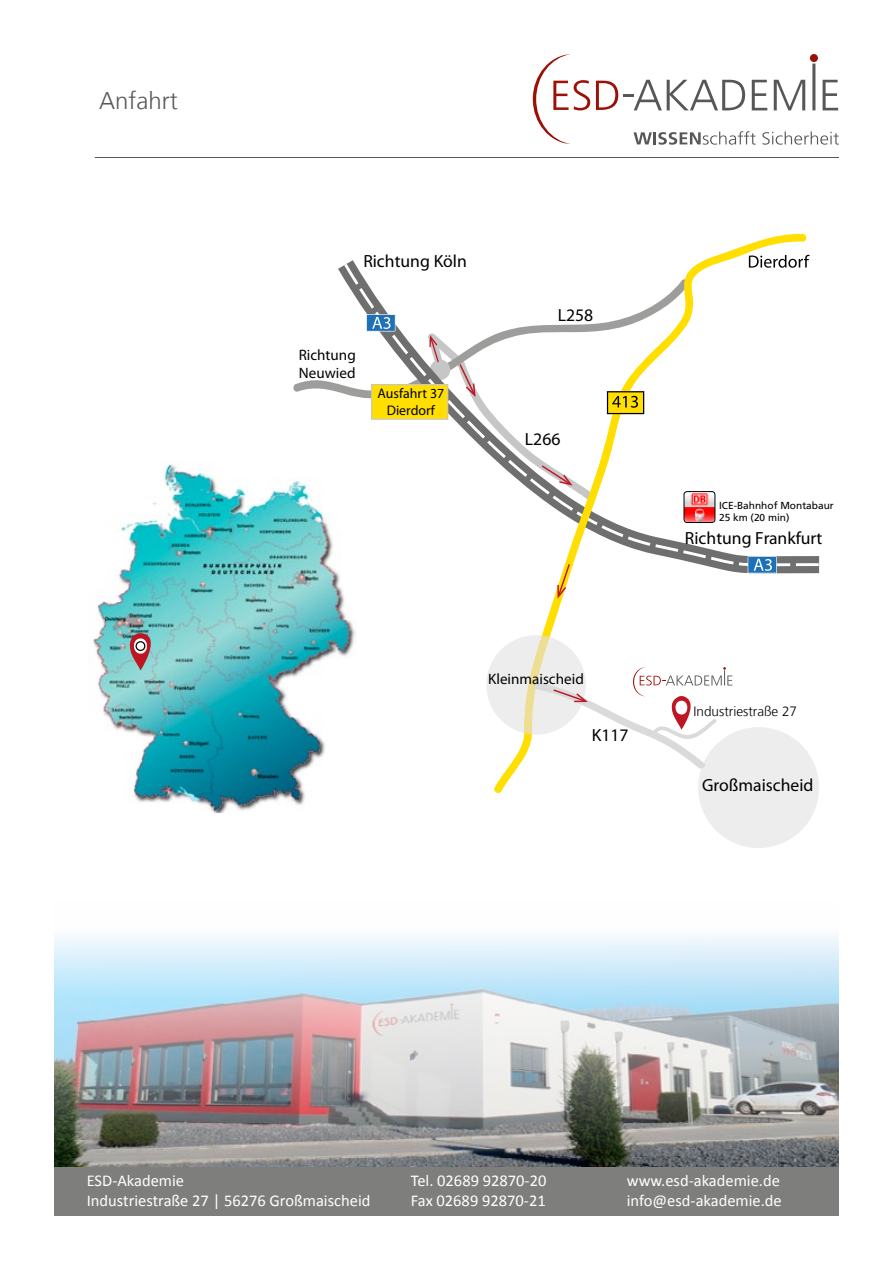
<style>
.page{position:relative;width:893px;height:1263px;background:#fff}
.page>*{position:absolute;margin:0;border:0;box-sizing:border-box;transform-origin:0 0}
.t1{font:300 24px "Frutiger LT";color:#575756}
.t2{font:17.7px "Myriad Pro";color:#000}
.t3{font:16.5px "Calibri";color:#fff}
.t4{font:15.15px/18.1px "Myriad Pro";color:#000}
.t5{font:13.95px/16.6px "Myriad Pro";color:#000;text-align:center}
.t6{font:300 13.5px "Frutiger LT";color:#000}
.t7{font:10.2px/12.1px "Frutiger LT";color:#000}
</style>
<div class="page">
<img style="left:54px;top:935px;width:785px;height:232px">
<div style="left:54px;top:1167px;width:785px;height:49px;background:#7e7e7d"></div>
<svg style="left:533px;top:54px;width:57px;height:90px"></svg>
<svg style="left:596px;top:80px;width:149px;height:30px"></svg>
<svg style="left:752px;top:80px;width:15px;height:30px"></svg>
<svg style="left:774px;top:80px;width:31px;height:30px"></svg>
<svg style="left:823px;top:80px;width:15px;height:30px"></svg>
<svg style="left:812px;top:63px;width:3px;height:47px"></svg>
<div style="left:810px;top:54px;width:8px;height:8px;background:#9c1006;border-radius:50%"></div>
<svg style="left:633px;top:131px;width:123px;height:14px"></svg>
<svg style="left:762px;top:131px;width:77px;height:14px"></svg>
<hr style="left:95px;top:157px;width:744px;height:1px;background:#575756">
<img style="left:93px;top:463px;width:263px;height:349px">
<svg style="left:128px;top:633px;width:32px;height:37px"></svg>
<div style="left:136px;top:642px;width:9px;height:8px;background:#fff;border-radius:50%"></div>
<div style="left:136px;top:641px;width:9px;height:10px;border:1px solid #000;border-radius:50%"></div>
<svg style="left:293px;top:380px;width:45px;height:12px"></svg>
<svg style="left:338px;top:260px;width:481px;height:313px"></svg>
<svg style="left:344px;top:264px;width:475px;height:302px"></svg>
<svg style="left:492px;top:233px;width:315px;height:402px"></svg>
<svg style="left:607px;top:391px;width:37px;height:23px"></svg>
<svg style="left:749px;top:255px;width:61px;height:13px"></svg>
<svg style="left:366px;top:314px;width:231px;height:189px"></svg>
<svg style="left:557px;top:564px;width:13px;height:35px"></svg>
<svg style="left:486px;top:635px;width:333px;height:213px"></svg>
<img style="left:686px;top:493px;width:27px;height:28px">
<div style="left:684px;top:491px;width:31px;height:32px;border:1px solid #000;border-radius:3px"></div>
<h1 class="t1" style="left:99px;top:87px;width:80px">Anfahrt</h1>
<p class="t2" style="left:363px;top:250px;width:105px">Richtung Köln</p>
<p class="t4" style="left:299px;top:345px;width:59px">Richtung<br>Neuwied</p>
<p class="t5" style="left:378px;top:385px;width:68px">Ausfahrt 37<br>Dierdorf</p>
<p class="t2" style="left:558px;top:304px;width:37px">L258</p>
<p class="t2" style="left:525px;top:428px;width:37px">L266</p>
<p class="t4" style="left:488px;top:670px;width:97px">Kleinmaischeid</p>
<p class="t2" style="left:592px;top:724px;width:38px">K117</p>
<p class="t7" style="left:719px;top:499px;width:116px">ICE-Bahnhof Montabaur<br>25 km (20 min)</p>
<p class="t2" style="left:685px;top:527px;width:139px">Richtung Frankfurt</p>
<p class="t6" style="left:694px;top:704px;width:105px">Industriestraße 27</p>
<p class="t2" style="left:702px;top:774px;width:113px">Großmaischeid</p>
<p class="t3" style="left:87px;top:1170px;width:99px">ESD-Akademie</p>
<p class="t3" style="left:411px;top:1170px;width:137px">Tel. 02689 92870-20</p>
<p class="t3" style="left:627px;top:1170px;width:155px">www.esd-akademie.de</p>
<p class="t3" style="left:87px;top:1190px;width:285px">Industriestraße 27 | 56276 Großmaischeid</p>
<p class="t3" style="left:411px;top:1190px;width:136px">Fax 02689 92870-21</p>
<p class="t3" style="left:627px;top:1190px;width:157px">info@esd-akademie.de</p>
</div>
